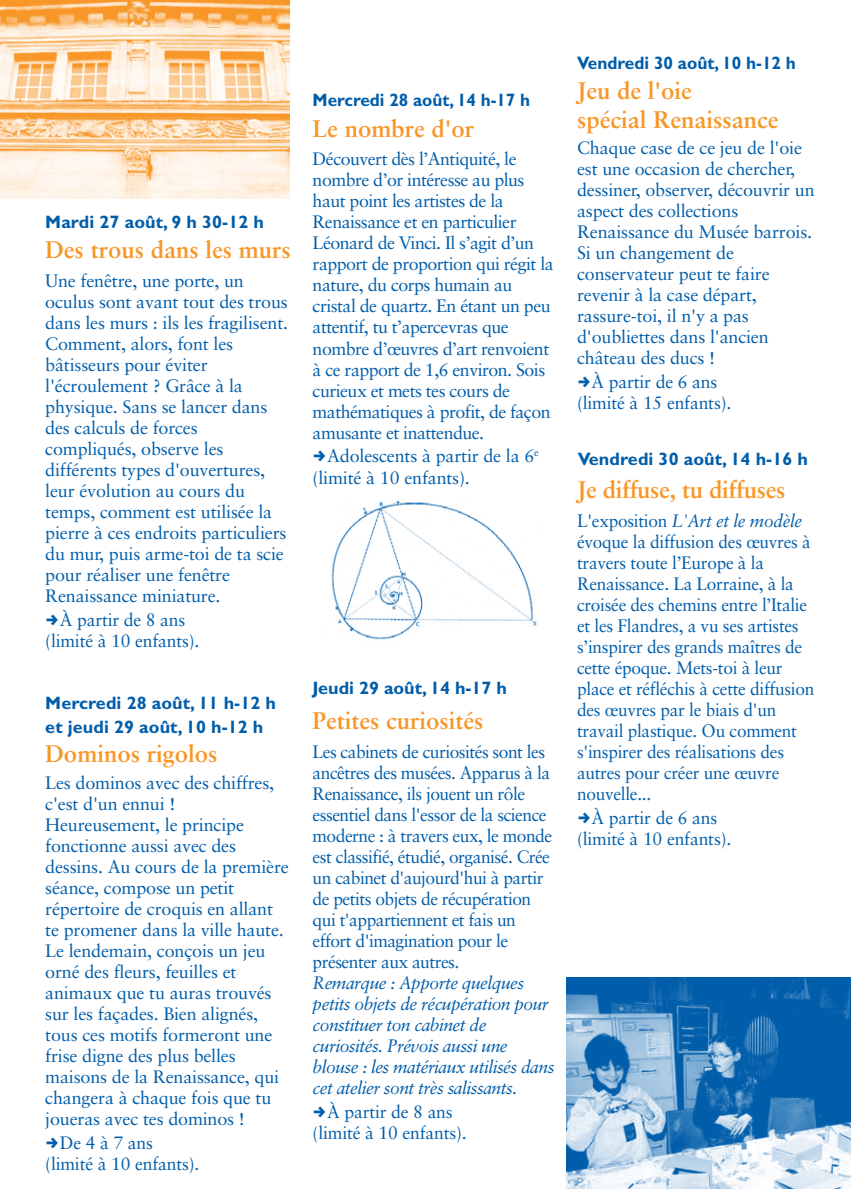
<style>
.page{position:relative;width:851px;height:1191px;background:#fff}
.page>*{position:absolute;margin:0;border:0;box-sizing:border-box;transform-origin:0 0}
.t1{font:700 24px/28.8px "Sabon";color:#f89728}
.t2{font:18px/21px "Sabon";letter-spacing:-.01em;color:#005daa}
.t3{font:18px/21px "Sabon";letter-spacing:-.03em;color:#005daa}
.t4{font:18px/21px "Sabon";letter-spacing:-.01em;color:#005daa;scale:.96 1}
.t5{font:italic 18px/21px "Sabon";letter-spacing:-.03em;color:#005daa}
.t6{font:700 18px/24px "Gill Sans";letter-spacing:.005em;color:#005daa}
.t7{font:700 18px "Gill Sans";letter-spacing:.005em;color:#005daa;scale:.95 1}
.t8{font:700 18px "Gill Sans";letter-spacing:.005em;color:#005daa;scale:.96 1}
.s1{font-style:italic}
</style>
<div class="page">
<img style="left:0;top:0;width:289px;height:198px">
<img style="left:331px;top:500px;width:206px;height:140px">
<img style="left:566px;top:977px;width:284px;height:211px">
<p class="t6" style="left:45px;top:210px;width:220px">Mardi 27 août, 9 h 30-12 h</p>
<h1 class="t1" style="left:45px;top:235px;width:247px">Des trous dans les murs</h1>
<p class="t2" style="left:45px;top:270px;width:244px">Une fenêtre, une porte, un oculus sont avant tout des trous dans les murs : ils les fragilisent.<br>Comment, alors, font les bâtisseurs pour éviter l'écroulement ? Grâce à la physique. Sans se lancer dans des calculs de forces compliqués, observe les différents types d'ouvertures, leur évolution au cours du temps, comment est utilisée la pierre à ces endroits particuliers du mur, puis arme-toi de ta scie pour réaliser une fenêtre<br>Renaissance miniature.</p>
<p class="t2" style="left:45px;top:609px;width:156px;text-align:center">À partir de 8 ans (limité à 10 enfants).</p>
<p class="t6" style="left:45px;top:690px;width:232px">Mercredi 28 août, 11 h-12 h et jeudi 29 août, 10 h-12 h</p>
<h1 class="t1" style="left:45px;top:738px;width:174px">Dominos rigolos</h1>
<p class="t2" style="left:45px;top:772px;width:245px">Les dominos avec des chiffres, c'est d'un ennui !<br>Heureusement, le principe fonctionne aussi avec des dessins. Au cours de la première séance, compose un petit répertoire de croquis en allant te promener dans la ville haute.<br>Le lendemain, conçois un jeu orné des fleurs, feuilles et animaux que tu auras trouvés sur les façades. Bien alignés, tous ces motifs formeront une frise digne des plus belles maisons de la Renaissance, qui changera à chaque fois que tu joueras avec tes dominos !</p>
<p class="t2" style="left:45px;top:1132px;width:156px;text-indent:14px">De 4 à 7 ans (limité à 10 enfants).</p>
<p class="t7" style="left:312px;top:89px;width:230px">Mercredi 28 août, 14 h-17 h</p>
<h1 class="t1" style="left:312px;top:114px;width:163px">Le nombre d'or</h1>
<p class="t3" style="left:312px;top:148px;width:242px">Découvert dès l’Antiquité, le nombre d’or intéresse au plus haut point les artistes de la<br>Renaissance et en particulier<br>Léonard de Vinci. Il s’agit d’un rapport de proportion qui régit la nature, du corps humain au cristal de quartz. En étant un peu attentif, tu t’apercevras que nombre d’œuvres d’art renvoient à ce rapport de 1,6 environ. Sois curieux et mets tes cours de mathématiques à profit, de façon amusante et inattendue.</p>
<p class="t2" style="left:312px;top:445px;width:228px;text-indent:14px">Adolescents à partir de la 6<sup>e </sup>(limité à 10 enfants).</p>
<p class="t6" style="left:312px;top:676px;width:196px">Jeudi 29 août, 14 h-17 h</p>
<h1 class="t1" style="left:312px;top:706px;width:172px">Petites curiosités</h1>
<p class="t3" style="left:312px;top:740px;width:241px">Les cabinets de curiosités sont les ancêtres des musées. Apparus à la<br>Renaissance, ils jouent un rôle essentiel dans l'essor de la science moderne : à travers eux, le monde est classifié, étudié, organisé. Crée un cabinet d'aujourd'hui à partir de petits objets de récupération qui t'appartiennent et fais un effort d'imagination pour le présenter aux autres.</p>
<p class="t5" style="left:312px;top:972px;width:243px">Remarque : Apporte quelques petits objets de récupération pour constituer ton cabinet de curiosités. Prévois aussi une blouse : les matériaux utilisés dans cet atelier sont très salissants.</p>
<p class="t2" style="left:312px;top:1100px;width:156px;text-align:center">À partir de 8 ans (limité à 10 enfants).</p>
<p class="t8" style="left:577px;top:52px;width:229px">Vendredi 30 août, 10 h-12 h</p>
<h1 class="t1" style="left:577px;top:76px;width:203px">Jeu de l'oie<br>spécial Renaissance</h1>
<p class="t2" style="left:577px;top:137px;width:239px">Chaque case de ce jeu de l'oie est une occasion de chercher, dessiner, observer, découvrir un aspect des collections<br>Renaissance du Musée barrois.<br>Si un changement de conservateur peut te faire revenir à la case départ, rassure-toi, il n'y a pas d'oubliettes dans l'ancien château des ducs !</p>
<p class="t2" style="left:577px;top:371px;width:156px;text-align:center">À partir de 6 ans (limité à 15 enfants).</p>
<p class="t6" style="left:577px;top:447px;width:232px">Vendredi 30 août, 14 h-16 h</p>
<h1 class="t1" style="left:577px;top:474px;width:210px">Je diffuse, tu diffuses</h1>
<p class="t4" style="left:577px;top:510px;width:248px">L'exposition <span class="s1">L'Art et le modèle </span>évoque la diffusion des œuvres à travers toute l’Europe à la<br>Renaissance. La Lorraine, à la croisée des chemins entre l’Italie et les Flandres, a vu ses artistes s’inspirer des grands maîtres de cette époque. Mets-toi à leur place et réfléchis à cette diffusion des œuvres par le biais d'un travail plastique. Ou comment s'inspirer des réalisations des autres pour créer une œuvre nouvelle...</p>
<p class="t2" style="left:577px;top:807px;width:156px;text-align:center">À partir de 6 ans (limité à 10 enfants).</p>
</div>
